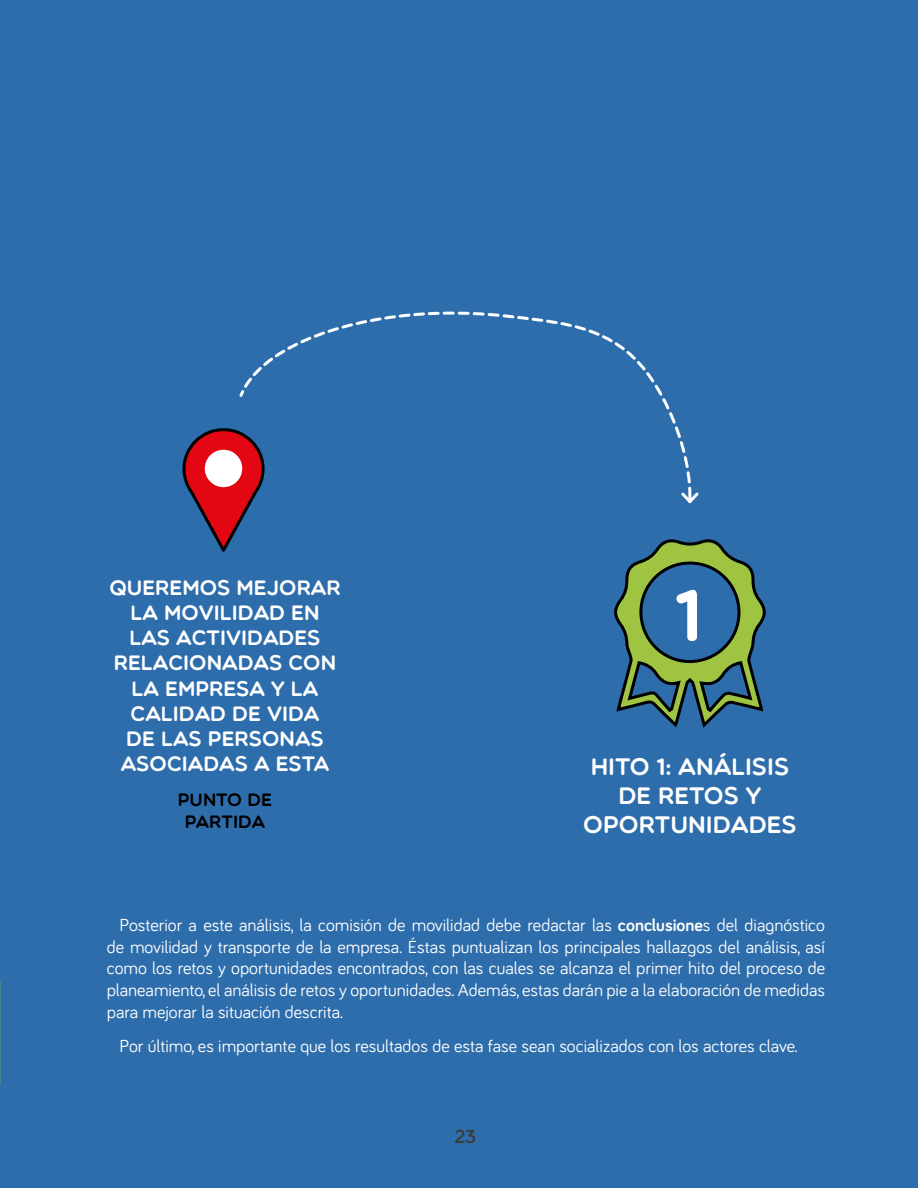
<style>
.page{position:relative;width:918px;height:1188px;background:#2e6dab}
.page>*{position:absolute;margin:0;border:0;box-sizing:border-box;transform-origin:0 0}
.t1{font:24px/28.8px "Multicolore";color:#fff;text-align:center}
.t2{font:21px/25.2px "Multicolore";color:#fff;text-align:center}
.t3{font:700 19.5px "Bariol";color:#3c3c3b}
.t4{font:18px/21.6px "Bariol";color:#fff;text-align:justify}
.t5{font:18px/21.6px "Multicolore";color:#000;text-align:center}
.s1{font-weight:700}
</style>
<div class="page">
<svg style="left:182px;top:428px;width:68px;height:124px"></svg>
<div style="left:205px;top:450px;width:37px;height:37px;background:#fff;border-radius:50%"></div>
<svg style="left:614px;top:539px;width:152px;height:189px"></svg>
<svg style="left:237px;top:311px;width:418px;height:194px"></svg>
<svg style="left:652px;top:382px;width:47px;height:123px"></svg>
<p class="t2" style="left:109px;top:574px;width:233px">QUEREMOS MEJORAR<br>LA MOVILIDAD EN<br>LAS ACTIVIDADES<br>RELACIONADAS CON<br>LA EMPRESA Y LA<br>CALIDAD DE VIDA<br>DE LAS PERSONAS<br>ASOCIADAS A ESTA</p>
<p class="t5" style="left:178px;top:788px;width:96px">PUNTO DE<br>PARTIDA</p>
<h1 class="t1" style="left:583px;top:752px;width:215px">HITO 1: ANÁLISIS<br>DE RETOS Y<br>OPORTUNIDADES</h1>
<p class="t4" style="left:107px;top:914px;width:720px;text-indent:13px">Posterior a este análisis, la comisión de movilidad debe redactar las <span class="s1">conclusione</span>s del diagnóstico de movilidad y transporte de la empresa. Éstas puntualizan los principales hallazgos del análisis, así como los retos y oportunidades encontrados, con las cuales se alcanza el primer hito del proceso de planeamiento, el análisis de retos y oportunidades. Además, estas darán pie a la elaboración de medidas para mejorar la situación descrita.</p>
<p class="t4" style="left:120px;top:1034px;width:680px">Por último, es importante que los resultados de esta fase sean socializados con los actores clave.</p>
<p class="t3" style="left:454px;top:1123px;width:23px">23</p>
</div>
